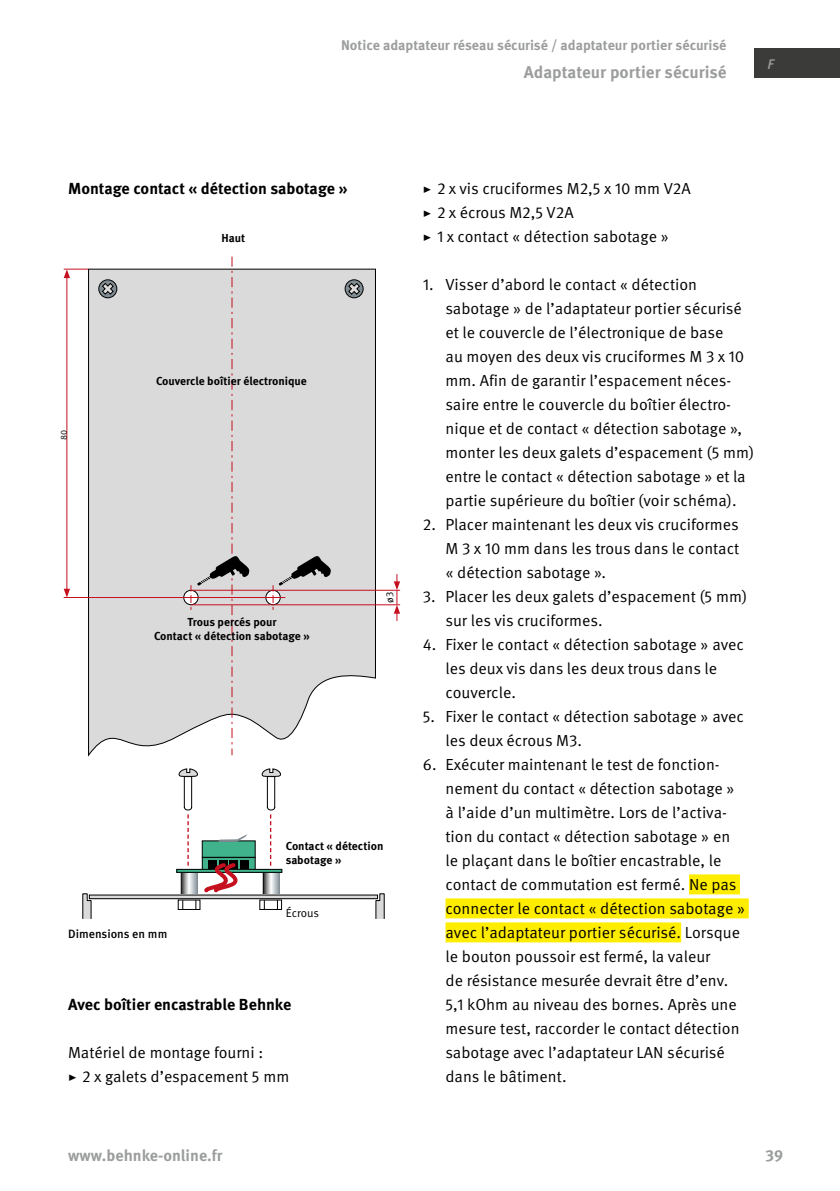
<style>
.page{position:relative;width:840px;height:1191px;background:#fff}
.page>*{position:absolute;margin:0;border:0;box-sizing:border-box;transform-origin:0 0}
.t1{font:700 17px "Meta Pro";color:#9c9d9d}
.t2{font:16px/24px "Meta Pro Norm";color:#000}
.t3{font:700 16px "Meta Pro";color:#000}
.t4{font:700 16px "Meta Pro";color:#9c9d9d}
.t5{font:700 14px "Meta Pro";color:#9c9d9d}
.t6{font:italic 500 14px "Meta Pro";color:#9c9d9d}
.t7{font:500 12px "Meta Pro";color:#000}
.t8{font:700 11.6px/13.8px "Meta Pro";color:#000;text-align:center}
.t9{font:11.6px "Meta Pro Norm";letter-spacing:-.005em;color:#000}
.t10{font:10.2px "Meta Pro Norm";color:#000}
.t11{font:8.6px "Meta Pro Norm";color:#000}
.s1{font-family:"Meta Pro";font-weight:700;font-size:18px}
</style>
<div class="page">
<div style="left:754px;top:49px;width:85px;height:29px;background:#3b3b3a"></div>
<svg style="left:88px;top:269px;width:288px;height:488px;background:#dadada"></svg>
<hr style="left:66px;top:276px;width:1px;height:315px;background:#c5101f">
<svg style="left:64px;top:589px;width:6px;height:8px"></svg>
<hr style="left:64px;top:597px;width:221px;height:1px;background:#c5101f">
<svg style="left:64px;top:269px;width:24px;height:9px"></svg>
<svg style="left:98px;top:279px;width:19px;height:19px"></svg>
<svg style="left:344px;top:279px;width:19px;height:19px"></svg>
<div style="left:202px;top:857px;width:53px;height:13px;background:#41b38c"></div>
<div style="left:202px;top:857px;width:53px;height:14px;border:1px solid #000"></div>
<svg style="left:262px;top:874px;width:17px;height:19px"></svg>
<div style="left:176px;top:869px;width:106px;height:3px;border:1px solid #000"></div>
<svg style="left:261px;top:768px;width:20px;height:97px"></svg>
<hr style="left:89px;top:895px;width:288px;height:3px;background:#dadada">
<div style="left:89px;top:894px;width:288px;height:5px;border:1px solid #000"></div>
<div style="left:202px;top:841px;width:53px;height:16px;background:#41b38c"></div>
<div style="left:241px;top:860px;width:8px;height:8px;background:#000"></div>
<svg style="left:178px;top:768px;width:69px;height:126px"></svg>
<svg style="left:82px;top:893px;width:9px;height:26px"></svg>
<svg style="left:375px;top:893px;width:9px;height:26px"></svg>
<svg style="left:190px;top:585px;width:1px;height:25px"></svg>
<hr style="left:191px;top:590px;width:209px;height:1px;background:#c5101f">
<hr style="left:191px;top:604px;width:209px;height:1px;background:#c5101f">
<svg style="left:197px;top:256px;width:52px;height:499px;background:#d8d5d5"></svg>
<svg style="left:272px;top:556px;width:59px;height:54px;background:#b7aeaf"></svg>
<svg style="left:393px;top:574px;width:7px;height:47px"></svg>
<div style="left:688px;top:874px;width:51px;height:20px;background:#ffed00"></div>
<div style="left:445px;top:898px;width:303px;height:20px;background:#ffed00"></div>
<div style="left:445px;top:922px;width:235px;height:20px;background:#ffed00"></div>
<p class="t5" style="left:341px;top:34px;width:386px">Notice adaptateur réseau sécurisé / adaptateur portier sécurisé</p>
<p class="t1" style="left:523px;top:59px;width:204px">Adaptateur portier sécurisé</p>
<p class="t6" style="left:767px;top:53px;width:8px">F</p>
<p class="t3" style="left:68px;top:176px;width:281px">Montage contact « détection sabotage »</p>
<p class="t8" style="left:221px;top:230px;width:25px">Haut</p>
<p class="t11" style="left:57px;top:440px;width:12px;rotate:-90deg">80</p>
<p class="t8" style="left:156px;top:373px;width:152px">Couvercle boîtier électronique</p>
<p class="t8" style="left:154px;top:614px;width:157px">Trous percés pour<br>Contact « détection sabotage »</p>
<p class="t10" style="left:382px;top:603px;width:12px;rotate:-90deg">ø3</p>
<p class="t8" style="left:285px;top:838px;width:99px;text-align:left">Contact « détection sabotage »</p>
<p class="t9" style="left:285px;top:904px;width:35px">Écrous</p>
<p class="t7" style="left:68px;top:925px;width:101px">Dimensions en mm</p>
<p class="t3" style="left:68px;top:992px;width:225px">Avec boîtier encastrable Behnke</p>
<p class="t2" style="left:68px;top:1040px;width:223px">Matériel de montage fourni :<br><span class="s1">▸</span> 2 x galets d’espacement 5 mm</p>
<p class="t2" style="left:422px;top:176px;width:269px"><span class="s1">▸</span> 2 x vis cruciformes M2,5 x 10 mm V2A <span class="s1">▸</span> 2 x écrous M2,5 V2A<br><span class="s1">▸</span> 1 x contact « détection sabotage »</p>
<p class="t2" style="left:445px;top:272px;width:310px;text-indent:-23px">1. Visser d’abord le contact « détection sabotage » de l’adaptateur portier sécurisé et le couvercle de l’électronique de base<br>au moyen des deux vis cruciformes M 3 x 10 mm. Afin de garantir l’espacement néces&shy;saire entre le couvercle du boîtier électro&shy;nique et de contact « détection sabotage », monter les deux galets d’espacement (5 mm) entre le contact « détection sabotage » et la partie supérieure du boîtier (voir schéma).</p>
<p class="t2" style="left:445px;top:512px;width:295px;text-align:justify;text-indent:-23px">2. Placer maintenant les deux vis cruciformes M 3 x 10 mm dans les trous dans le contact « détection sabotage ».</p>
<p class="t2" style="left:445px;top:584px;width:303px;text-indent:-23px">3. Placer les deux galets d’espacement (5 mm) sur les vis cruciformes.</p>
<p class="t2" style="left:445px;top:632px;width:300px;text-indent:-23px">4. Fixer le contact « détection sabotage » avec les deux vis dans les deux trous dans le couvercle.</p>
<p class="t2" style="left:445px;top:704px;width:300px;text-indent:-23px">5. Fixer le contact « détection sabotage » avec les deux écrous M3.</p>
<p class="t2" style="left:445px;top:752px;width:301px;text-indent:-23px">6. Exécuter maintenant le test de fonction&shy;nement du contact « détection sabotage » à l’aide d’un multimètre. Lors de l’activa&shy;tion du contact « détection sabotage » en le plaçant dans le boîtier encastrable, le contact de commutation est fermé. Ne pas connecter le contact « détection sabotage » avec l’adaptateur portier sécurisé. Lorsque le bouton poussoir est fermé, la valeur<br>de résistance mesurée devrait être d’env.<br>5,1 kOhm au niveau des bornes. Après une mesure test, raccorder le contact détection sabotage avec l’adaptateur LAN sécurisé dans le bâtiment.</p>
<p class="t4" style="left:68px;top:1142px;width:156px">www.behnke-online.fr</p>
<p class="t4" style="left:765px;top:1142px;width:19px">39</p>
</div>
